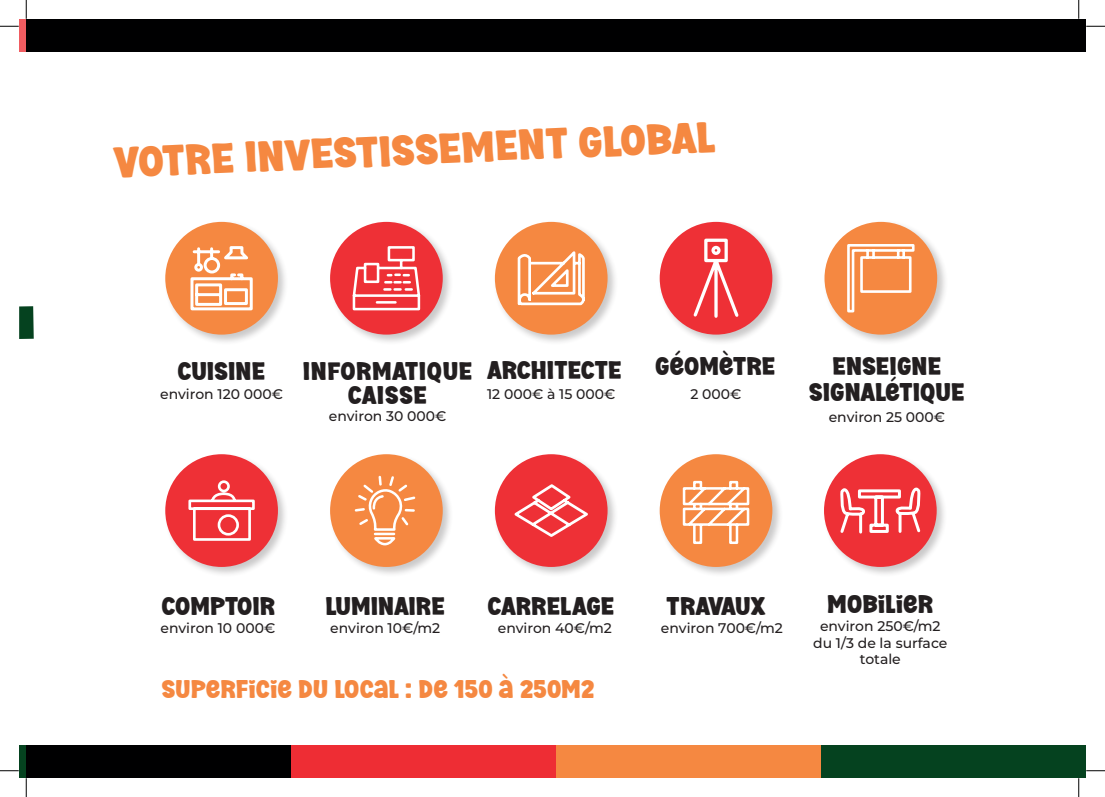
<style>
.page{position:relative;width:1105px;height:797px;background:#fff}
.page>*{position:absolute;margin:0;border:0;box-sizing:border-box;transform-origin:0 0}
.t1{font:42.5px "Fresh Juice";color:#f58841}
.t2{font:25px "Fresh Juice";color:#231f20}
.t3{font:25px "Fresh Juice";color:#f58841}
.t4{font:25px "Fresh Juice";letter-spacing:.02em;color:#231f20}
.t5{font:500 14px/16.8px "Montserrat";color:#231f20;text-align:center}
</style>
<div class="page">
<div style="left:19px;top:745px;width:7px;height:32px;background:#05421f"></div>
<div style="left:26px;top:745px;width:265px;height:32px;background:#000001"></div>
<div style="left:291px;top:745px;width:265px;height:32px;background:#ee2d34"></div>
<div style="left:556px;top:745px;width:265px;height:32px;background:#f58841"></div>
<div style="left:821px;top:745px;width:265px;height:32px;background:#05421f"></div>
<div style="left:26px;top:19px;width:1060px;height:33px;background:#000001"></div>
<div style="left:164px;top:220px;width:125px;height:125px;background:#231f20;opacity:.24"></div>
<div style="left:165px;top:222px;width:113px;height:112px;background:#f58841;border-radius:50%"></div>
<div style="left:164px;top:452px;width:125px;height:125px;background:#231f20;opacity:.24"></div>
<div style="left:165px;top:454px;width:113px;height:113px;background:#ee3036;border-radius:50%"></div>
<div style="left:328px;top:220px;width:125px;height:125px;background:#231f20;opacity:.24"></div>
<div style="left:330px;top:222px;width:113px;height:112px;background:#ee3036;border-radius:50%"></div>
<div style="left:328px;top:452px;width:125px;height:125px;background:#231f20;opacity:.24"></div>
<div style="left:330px;top:454px;width:113px;height:113px;background:#f58841;border-radius:50%"></div>
<div style="left:493px;top:220px;width:125px;height:125px;background:#231f20;opacity:.24"></div>
<div style="left:495px;top:222px;width:113px;height:112px;background:#f58841;border-radius:50%"></div>
<div style="left:493px;top:452px;width:125px;height:125px;background:#231f20;opacity:.24"></div>
<div style="left:495px;top:454px;width:113px;height:113px;background:#ee3036;border-radius:50%"></div>
<div style="left:658px;top:220px;width:125px;height:125px;background:#231f20;opacity:.24"></div>
<div style="left:660px;top:222px;width:112px;height:112px;background:#ee3036;border-radius:50%"></div>
<div style="left:658px;top:452px;width:125px;height:125px;background:#231f20;opacity:.24"></div>
<div style="left:660px;top:454px;width:112px;height:113px;background:#f58841;border-radius:50%"></div>
<div style="left:823px;top:220px;width:125px;height:125px;background:#231f20;opacity:.24"></div>
<div style="left:824px;top:222px;width:113px;height:112px;background:#f58841;border-radius:50%"></div>
<div style="left:822px;top:452px;width:125px;height:125px;background:#231f20;opacity:.24"></div>
<div style="left:824px;top:454px;width:113px;height:113px;background:#ee3036;border-radius:50%"></div>
<svg style="left:190px;top:246px;width:63px;height:65px"></svg>
<svg style="left:352px;top:246px;width:69px;height:65px"></svg>
<svg style="left:517px;top:251px;width:68px;height:55px"></svg>
<svg style="left:693px;top:238px;width:46px;height:80px"></svg>
<svg style="left:847px;top:244px;width:68px;height:69px"></svg>
<svg style="left:840px;top:487px;width:81px;height:47px"></svg>
<svg style="left:188px;top:480px;width:67px;height:61px"></svg>
<svg style="left:354px;top:475px;width:62px;height:71px"></svg>
<svg style="left:514px;top:484px;width:74px;height:53px"></svg>
<svg style="left:682px;top:480px;width:68px;height:64px"></svg>
<svg style="left:19px;top:306px;width:15px;height:33px"></svg>
<svg style="left:0;top:25px;width:19px;height:2px"></svg>
<svg style="left:1086px;top:25px;width:19px;height:2px"></svg>
<svg style="left:0;top:770px;width:19px;height:1px"></svg>
<svg style="left:1086px;top:770px;width:19px;height:1px"></svg>
<svg style="left:25px;top:0;width:2px;height:19px"></svg>
<svg style="left:25px;top:778px;width:2px;height:19px"></svg>
<svg style="left:1078px;top:0;width:1px;height:19px"></svg>
<svg style="left:1078px;top:778px;width:1px;height:19px"></svg>
<p class="t1" style="left:113px;top:136px;width:603px;rotate:-3deg">VOTRE INVESTISSEMENT GLOBAL</p>
<p class="t2" style="left:178px;top:353px;width:89px">CUISINE</p>
<p class="t4" style="left:303px;top:353px;width:171px">INFORMATIQUE</p>
<p class="t5" style="left:160px;top:385px;width:124px">environ 120 000€</p>
<p class="t2" style="left:348px;top:378px;width:80px">CAISSE</p>
<p class="t2" style="left:488px;top:353px;width:135px">ARCHITECTE</p>
<p class="t2" style="left:655px;top:349px;width:122px">GÉOMÈTRE</p>
<p class="t5" style="left:487px;top:384px;width:130px">12 000€ à 15 000€</p>
<p class="t5" style="left:690px;top:385px;width:52px">2 000€</p>
<p class="t2" style="left:833px;top:348px;width:110px">ENSEIGNE</p>
<p class="t2" style="left:809px;top:375px;width:157px">SIGNALÉTIQUE</p>
<p class="t5" style="left:329px;top:406px;width:119px">environ 30 000€</p>
<p class="t5" style="left:829px;top:408px;width:118px">environ 25 000€</p>
<p class="t2" style="left:162px;top:588px;width:115px">COMPTOIR</p>
<p class="t2" style="left:325px;top:588px;width:121px">LUMINAIRE</p>
<p class="t2" style="left:488px;top:588px;width:128px">CARRELAGE</p>
<p class="t2" style="left:667px;top:588px;width:100px">TRAVAUX</p>
<p class="t5" style="left:160px;top:619px;width:116px">environ 10 000€</p>
<p class="t5" style="left:330px;top:619px;width:111px">environ 10€/m2</p>
<p class="t5" style="left:498px;top:619px;width:115px">environ 40€/m2</p>
<p class="t5" style="left:661px;top:619px;width:123px">environ 700€/m2</p>
<p class="t3" style="left:162px;top:672px;width:434px">SUPERFICIE DU LOCAL : DE 150 À 250M2</p>
<p class="t2" style="left:827px;top:586px;width:108px">MOBILIER</p>
<p class="t5" style="left:813px;top:617px;width:136px">environ 250€/m2 du 1/3 de la surface totale</p>
</div>
